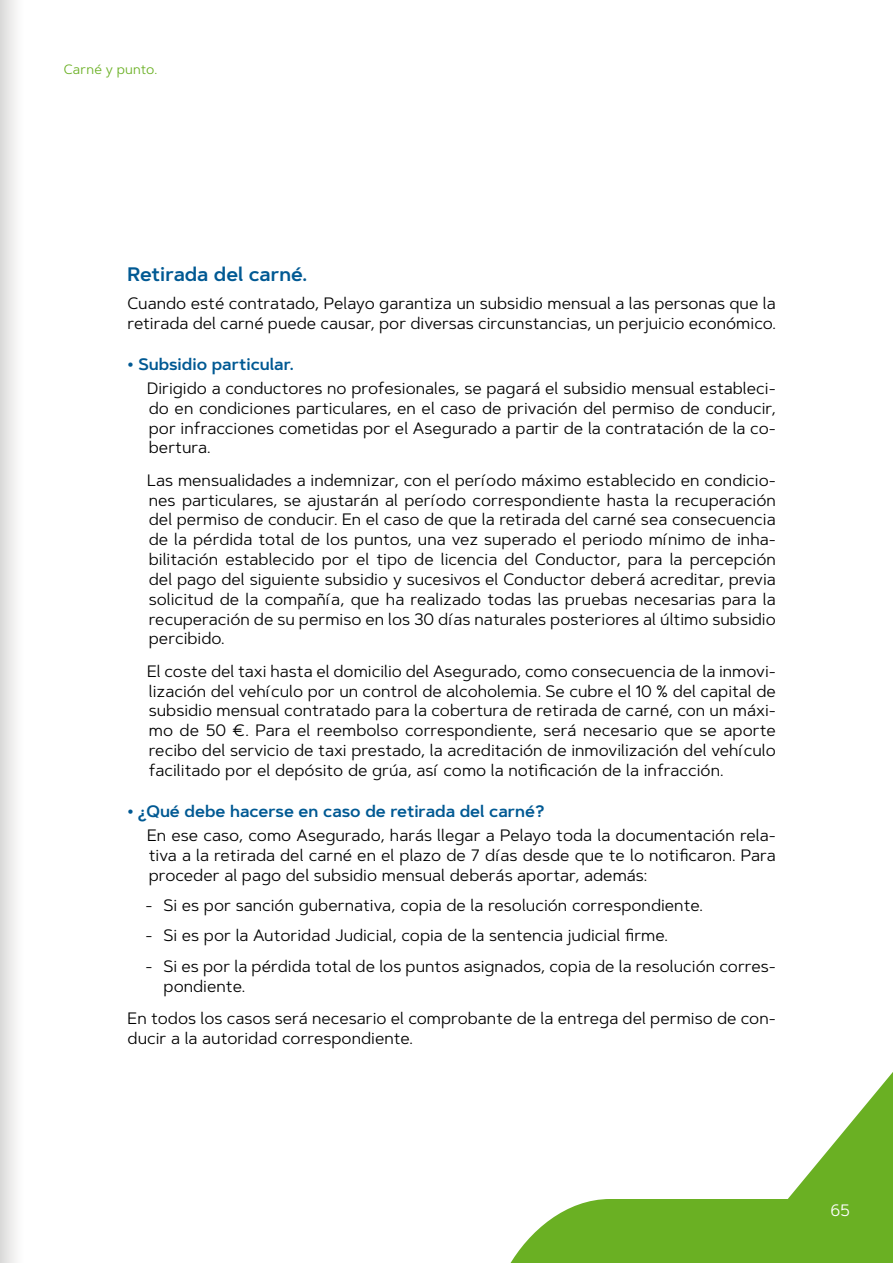
<style>
.page{position:relative;width:893px;height:1263px;background:#fff}
.page>*{position:absolute;margin:0;border:0;box-sizing:border-box;transform-origin:0 0}
.T2{font:600 19.5px "Artegra Sans";color:#005993}
.texto_bull1{font:16.5px/19.8px "Artegra Sans";color:#000;text-align:justify}
.Base{font:16.5px/19.8px "Artegra Sans";color:#000}
.texto_bull2{font:16.5px/19.8px "Artegra Sans";color:#000}
.Bull1_azul{font:600 16.5px "Artegra Sans";color:#005993}
.t1{font:16.5px "Artegra Sans";color:#fff}
.Encabezado_Interior_der_Maqueta{font:13.5px "Artegra Sans";letter-spacing:.015em;color:#6ab023}
</style>
<div class="page">
<svg style="left:510px;top:1072px;width:383px;height:191px"></svg>
<div style="left:0;top:0;width:40px;height:1263px;background:linear-gradient(to right,#e3e2e2,#fff)"></div>
<p class="Encabezado_Interior_der_Maqueta" style="left:64px;top:60px;width:95px">Carné y punto.</p>
<p class="T2" style="left:128px;top:260px;width:181px">Retirada del carné.</p>
<p class="Base" style="left:128px;top:293px;width:650px">Cuando esté contratado, Pelayo garantiza un subsidio mensual a las personas que la retirada del carné puede causar, por diversas circunstancias, un perjuicio económico.</p>
<p class="Bull1_azul" style="left:128px;top:352px;width:168px">• Subsidio particular.</p>
<p class="texto_bull1" style="left:147px;top:378px;width:630px">Dirigido a conductores no profesionales, se pagará el subsidio mensual estableci&shy;do en condiciones particulares, en el caso de privación del permiso de conducir, por infracciones cometidas por el Asegurado a partir de la contratación de la co&shy;bertura.</p>
<p class="texto_bull1" style="left:147px;top:470px;width:630px">Las mensualidades a indemnizar, con el período máximo establecido en condicio&shy;nes particulares, se ajustarán al período correspondiente hasta la recuperación del permiso de conducir. En el caso de que la retirada del carné sea consecuencia de la pérdida total de los puntos, una vez superado el periodo mínimo de inha&shy;bilitación establecido por el tipo de licencia del Conductor, para la percepción del pago del siguiente subsidio y sucesivos el Conductor deberá acreditar, previa solicitud de la compañía, que ha realizado todas las pruebas necesarias para la recuperación de su permiso en los 30 días naturales posteriores al último subsidio percibido.</p>
<p class="texto_bull1" style="left:147px;top:661px;width:630px">El coste del taxi hasta el domicilio del Asegurado, como consecuencia de la inmovi&shy;lización del vehículo por un control de alcoholemia. Se cubre el 10 % del capital de subsidio mensual contratado para la cobertura de retirada de carné, con un máxi&shy;mo de 50 €. Para el reembolso correspondiente, será necesario que se aporte recibo del servicio de taxi prestado, la acreditación de inmovilización del vehículo facilitado por el depósito de grúa, así como la notificación de la infracción.</p>
<p class="Bull1_azul" style="left:128px;top:799px;width:418px">• ¿Qué debe hacerse en caso de retirada del carné?</p>
<p class="texto_bull1" style="left:147px;top:825px;width:630px">En ese caso, como Asegurado, harás llegar a Pelayo toda la documentación rela&shy;tiva a la retirada del carné en el plazo de 7 días desde que te lo notificaron. Para proceder al pago del subsidio mensual deberás aportar, además:</p>
<p class="texto_bull2" style="left:146px;top:895px;width:559px">- Si es por sanción gubernativa, copia de la resolución correspondiente.</p>
<p class="texto_bull2" style="left:146px;top:925px;width:524px">- Si es por la Autoridad Judicial, copia de la sentencia judicial firme.</p>
<p class="texto_bull2" style="left:164px;top:956px;width:614px;text-indent:-18px">- Si es por la pérdida total de los puntos asignados, copia de la resolución corres&shy;pondiente.</p>
<p class="Base" style="left:128px;top:1008px;width:650px">En todos los casos será necesario el comprobante de la entrega del permiso de con&shy;ducir a la autoridad correspondiente.</p>
<p class="t1" style="left:831px;top:1198px;width:21px">65</p>
</div>
